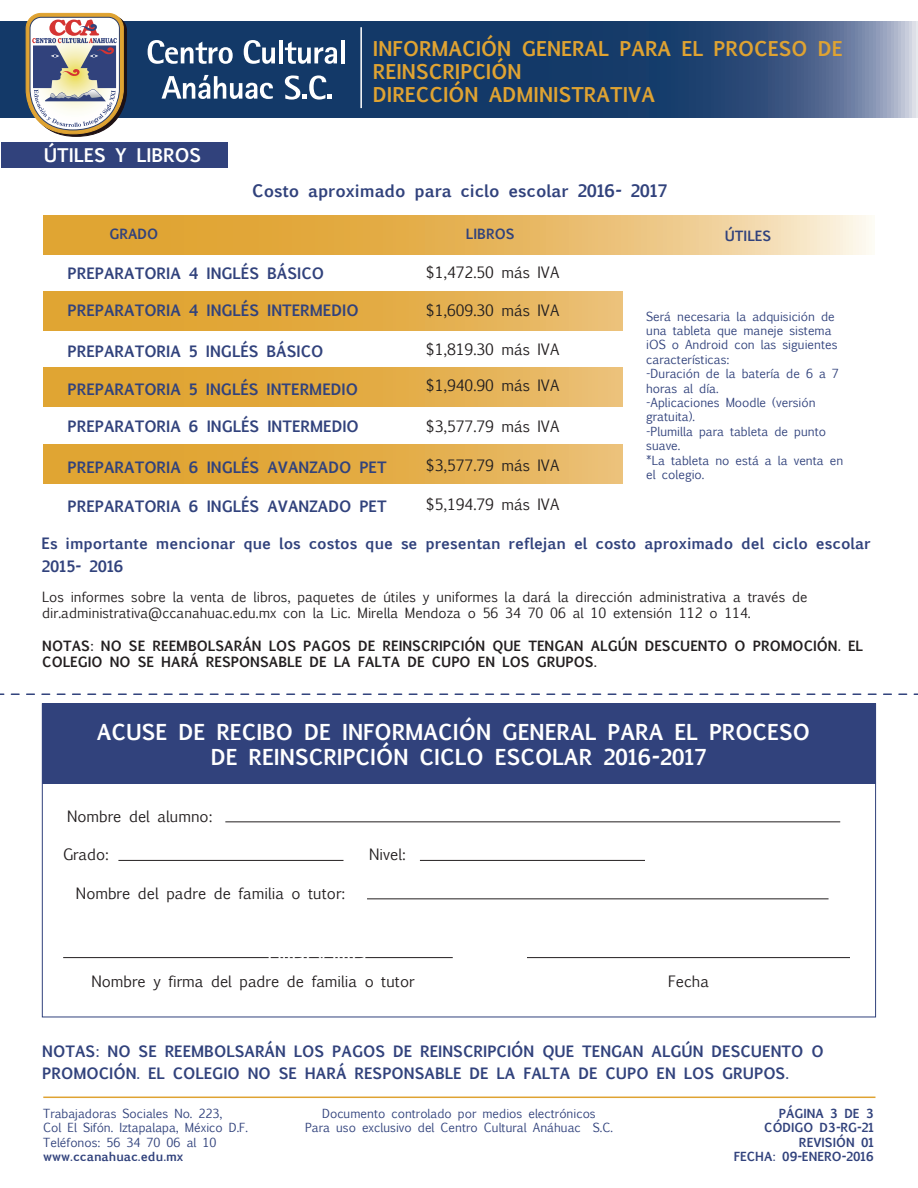
<style>
.page{position:relative;width:918px;height:1188px;background:#fff}
.page>*{position:absolute;margin:0;border:0;box-sizing:border-box;transform-origin:0 0}
.t1{font:700 21px/25.2px "Euphemia UCAS";color:#fff;text-align:center}
.t2{font:700 19.5px/23.1px "Euphemia UCAS";color:#dfa332}
.t3{font:700 18px "Euphemia UCAS";color:#fff}
.t4{font:700 16.5px "Euphemia UCAS";color:#31427c}
.t5{font:700 16.5px "Arial Narrow";letter-spacing:.09em;color:#fff}
.t6{font:700 15px/22.5px "Euphemia UCAS";color:#31427c}
.t7{font:15px "Euphemia UCAS";color:#231f20}
.t8{font:13.5px/16.2px "Euphemia UCAS";color:#231f20}
.t9{font:700 13.5px/16.2px "Euphemia UCAS";color:#231f20}
.t10{font:700 13.5px "Euphemia UCAS";color:#31427c}
.t11{font:12px/14.4px "Euphemia UCAS";color:#31427c}
.t12{font:700 12px/14.4px "Euphemia UCAS";color:#31427c;text-align:right}
</style>
<div class="page">
<div style="left:42px;top:704px;width:834px;height:80px;background:#31427c"></div>
<svg style="left:1px;top:21px;width:917px;height:97px"></svg>
<svg style="left:148px;top:40px;width:85px;height:24px"></svg>
<svg style="left:244px;top:40px;width:31px;height:24px"></svg>
<hr style="left:279px;top:40px;width:4px;height:23px;background:#fff">
<svg style="left:285px;top:42px;width:52px;height:22px"></svg>
<hr style="left:341px;top:40px;width:3px;height:23px;background:#fff">
<svg style="left:162px;top:75px;width:111px;height:24px"></svg>
<svg style="left:285px;top:75px;width:47px;height:25px"></svg>
<svg style="left:25px;top:13px;width:102px;height:124px"></svg>
<hr style="left:360px;top:27px;width:2px;height:81px;background:#fff">
<hr style="left:43px;top:1097px;width:832px;height:1px;background:#dfa332">
<svg style="left:11px;top:693px;width:907px;height:2px"></svg>
<hr style="left:225px;top:821px;width:615px;height:1px;background:#231f20">
<hr style="left:118px;top:860px;width:226px;height:1px;background:#231f20">
<hr style="left:367px;top:898px;width:462px;height:1px;background:#231f20">
<hr style="left:527px;top:957px;width:323px;height:1px;background:#231f20">
<hr style="left:63px;top:957px;width:390px;height:1px;background:#231f20">
<hr style="left:420px;top:860px;width:225px;height:1px;background:#231f20">
<svg style="left:43px;top:444px;width:580px;height:39px"></svg>
<svg style="left:43px;top:368px;width:580px;height:39px"></svg>
<svg style="left:43px;top:215px;width:829px;height:39px"></svg>
<svg style="left:43px;top:292px;width:580px;height:39px"></svg>
<div style="left:1px;top:142px;width:226px;height:26px;background:#31427c"></div>
<p class="t3" style="left:44px;top:142px;width:159px">ÚTILES Y LIBROS</p>
<h2 class="t2" style="left:373px;top:36px;width:471px">INFORMACIÓN GENERAL PARA EL PROCESO DE<br>REINSCRIPCIÓN<br>DIRECCIÓN ADMINISTRATIVA</h2>
<p class="t4" style="left:252px;top:178px;width:417px">Costo aproximado para ciclo escolar 2016- 2017</p>
<p class="t10" style="left:110px;top:224px;width:50px">GRADO</p>
<p class="t10" style="left:466px;top:224px;width:50px">LIBROS</p>
<p class="t10" style="left:725px;top:225px;width:48px">ÚTILES</p>
<p class="t6" style="left:68px;top:262px;width:258px">PREPARATORIA 4 INGLÉS BÁSICO</p>
<p class="t6" style="left:68px;top:299px;width:293px">PREPARATORIA 4 INGLÉS INTERMEDIO</p>
<p class="t6" style="left:68px;top:340px;width:258px">PREPARATORIA 5 INGLÉS BÁSICO</p>
<p class="t6" style="left:68px;top:378px;width:292px">PREPARATORIA 5 INGLÉS INTERMEDIO</p>
<p class="t6" style="left:68px;top:415px;width:293px">PREPARATORIA 6 INGLÉS INTERMEDIO</p>
<p class="t6" style="left:68px;top:456px;width:321px">PREPARATORIA 6 INGLÉS AVANZADO PET</p>
<p class="t7" style="left:426px;top:261px;width:135px">$1,472.50 más IVA</p>
<p class="t7" style="left:426px;top:299px;width:135px">$1,609.30 más IVA</p>
<p class="t7" style="left:426px;top:338px;width:135px">$1,819.30 más IVA</p>
<p class="t7" style="left:426px;top:374px;width:135px">$1,940.90 más IVA</p>
<p class="t7" style="left:426px;top:416px;width:135px">$3,577.79 más IVA</p>
<p class="t7" style="left:426px;top:455px;width:135px">$3,577.79 más IVA</p>
<p class="t6" style="left:68px;top:495px;width:321px">PREPARATORIA 6 INGLÉS AVANZADO PET</p>
<p class="t7" style="left:426px;top:494px;width:135px">$5,194.79 más IVA</p>
<p class="t11" style="left:646px;top:309px;width:199px">Será necesaria la adquisición de una tableta que maneje sistema iOS o Android con las siguientes características:<br>-Duración de la batería de 6 a 7 horas al día.<br>-Aplicaciones Moodle (versión gratuita).<br>-Plumilla para tableta de punto suave.<br>*La tableta no está a la venta en el colegio.</p>
<p class="t6" style="left:42px;top:532px;width:831px">Es importante mencionar que los costos que se presentan reflejan el costo aproximado del ciclo escolar<br>2015- 2016</p>
<p class="t8" style="left:42px;top:589px;width:767px">Los informes sobre la venta de libros, paquetes de útiles y uniformes la dará la dirección administrativa a través de dir.administrativa@ccanahuac.edu.mx con la Lic. Mirella Mendoza o 56 34 70 06 al 10 extensión 112 o 114.</p>
<p class="t9" style="left:42px;top:637px;width:822px">NOTAS: NO SE REEMBOLSARÁN LOS PAGOS DE REINSCRIPCIÓN QUE TENGAN ALGÚN DESCUENTO O PROMOCIÓN. EL<br>COLEGIO NO SE HARÁ RESPONSABLE DE LA FALTA DE CUPO EN LOS GRUPOS.</p>
<h1 class="t1" style="left:97px;top:719px;width:715px">ACUSE DE RECIBO DE INFORMACIÓN GENERAL PARA EL PROCESO<br>DE REINSCRIPCIÓN CICLO ESCOLAR 2016-2017</h1>
<p class="t7" style="left:67px;top:805px;width:147px">Nombre del alumno:</p>
<p class="t7" style="left:63px;top:844px;width:47px">Grado:</p>
<p class="t7" style="left:76px;top:882px;width:271px">Nombre del padre de familia o tutor:</p>
<p class="t7" style="left:369px;top:844px;width:38px">Nivel:</p>
<p class="t5" style="left:268px;top:945px;width:100px">Lugar y hora</p>
<p class="t7" style="left:91px;top:971px;width:325px">Nombre y firma del padre de familia o tutor</p>
<p class="t7" style="left:668px;top:971px;width:42px">Fecha</p>
<p class="t6" style="left:42px;top:1040px;width:783px">NOTAS: NO SE REEMBOLSARÁN LOS PAGOS DE REINSCRIPCIÓN QUE TENGAN ALGÚN DESCUENTO O<br>PROMOCIÓN. EL COLEGIO NO SE HARÁ RESPONSABLE DE LA FALTA DE CUPO EN LOS GRUPOS.</p>
<p class="t11" style="left:43px;top:1106px;width:206px">Trabajadoras Sociales No. 223,<br>Col El Sifón. Iztapalapa, México D.F.<br>Teléfonos: 56 34 70 06 al 10</p>
<p class="t12" style="left:43px;top:1149px;width:142px">www.ccanahuac.edu.mx</p>
<p class="t11" style="left:305px;top:1106px;width:309px;text-align:center">Documento controlado por medios electrónicos<br>Para uso exclusivo del Centro Cultural Anáhuac S.C.</p>
<p class="t12" style="left:734px;top:1106px;width:142px">PÁGINA 3 DE 3<br>CÓDIGO D3-RG-21<br>REVISIÓN 01<br>FECHA: 09-ENERO-2016</p>
</div>
